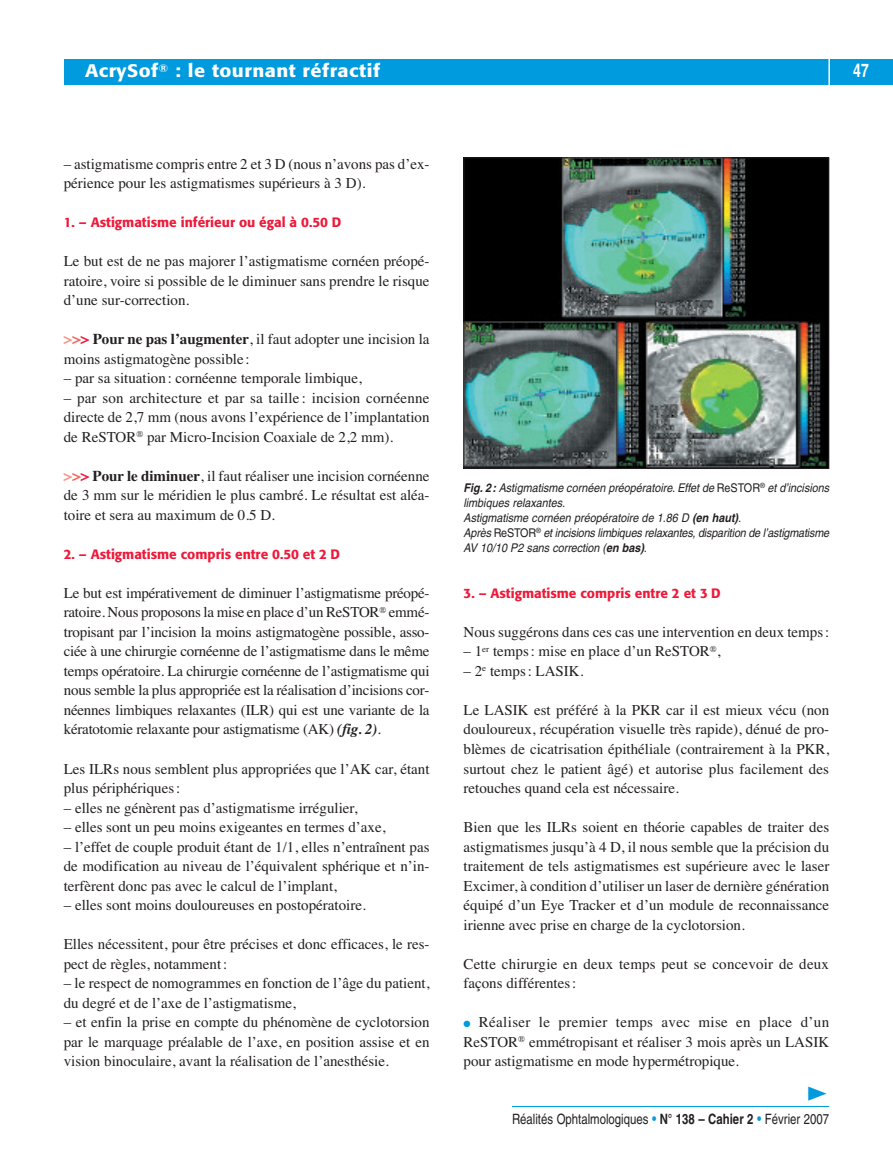
<style>
.page{position:relative;width:893px;height:1149px;background:#fff}
.page>*{position:absolute;margin:0;border:0;box-sizing:border-box;transform-origin:0 0}
.t1{font:700 18.75px "Helvetica";color:#fff;scale:.75 1}
.t2{font:500 18px "Formata";letter-spacing:.025em;color:#fff;scale:1.1 1}
.t3{font:15px/19.5px "Times";color:#231f20;text-align:justify}
.t4{font:14.25px "Helvetica";color:#231f20;scale:.8 1}
.t5{font:500 13.5px "Formata";color:#ed1a3a}
.t6{font:italic 12px/15px "Helvetica";color:#231f20;scale:.9 1}
.s1{font-weight:700;color:#f59687}
.s2{font-weight:700;color:#f1665d}
.s3{font-weight:700;color:#ed1a3a}
.s4{font-weight:700}
.s5{font-weight:700;font-style:italic}
.s6{font-style:normal}
.s7{color:#009bde}
.s8{font-size:15px;color:#009bde}
</style>
<div class="page">
<hr style="left:512px;top:1105px;width:317px;height:1px;background:#009bde">
<div style="left:64px;top:60px;width:829px;height:25px;background:#009bde"></div>
<hr style="left:828px;top:50px;width:2px;height:39px;background:#fff">
<img style="left:465px;top:159px;width:362px;height:308px">
<div style="left:463px;top:157px;width:366px;height:312px;border:1px solid #231f20"></div>
<p class="t2" style="left:85px;top:63px;width:270px">AcrySof<sup>®</sup> : le tournant réfractif</p>
<p class="t1" style="left:853px;top:64px;width:22px">47</p>
<p class="t3" style="left:64px;top:153px;width:367px">– astigmatisme compris entre 2 et 3 D (nous n’avons pas d’ex&shy;périence pour les astigmatismes supérieurs à 3 D).</p>
<p class="t5" style="left:64px;top:216px;width:279px">1. – Astigmatisme inférieur ou égal à 0.50 D</p>
<p class="t3" style="left:64px;top:251px;width:367px">Le but est de ne pas majorer l’astigmatisme cornéen préopé&shy;ratoire, voire si possible de le diminuer sans prendre le risque d’une sur-correction.</p>
<p class="t3" style="left:64px;top:329px;width:367px"><span class="s1">&gt;</span><span class="s2">&gt;</span><span class="s3">&gt;</span> <span class="s4">Pour ne pas l’augmenter</span>, il faut adopter une incision la moins astigmatogène possible:</p>
<p class="t3" style="left:64px;top:368px;width:300px">– par sa situation : cornéenne temporale limbique,</p>
<p class="t3" style="left:64px;top:387px;width:367px">– par son architecture et par sa taille : incision cornéenne directe de 2,7 mm (nous avons l’expérience de l’implantation de ReSTOR<sup>®</sup> par Micro-Incision Coaxiale de 2,2 mm).</p>
<p class="t3" style="left:64px;top:465px;width:367px"><span class="s1">&gt;</span><span class="s2">&gt;</span><span class="s3">&gt;</span> <span class="s4">Pour le diminuer</span>, il faut réaliser une incision cornéenne de 3 mm sur le méridien le plus cambré. Le résultat est aléa&shy;toire et sera au maximum de 0.5 D.</p>
<p class="t5" style="left:64px;top:548px;width:278px">2. – Astigmatisme compris entre 0.50 et 2 D</p>
<p class="t3" style="left:64px;top:582px;width:367px">Le but est impérativement de diminuer l’astigmatisme préopé&shy;ratoire. Nous proposons la mise en place d’un ReSTOR<sup>®</sup> emmé&shy;tropisant par l’incision la moins astigmatogène possible, asso&shy;ciée à une chirurgie cornéenne de l’astigmatisme dans le même temps opératoire. La chirurgie cornéenne de l’astigmatisme qui nous semble la plus appropriée est la réalisation d’incisions cor&shy;néennes limbiques relaxantes (ILR) qui est une variante de la kératotomie relaxante pour astigmatisme (AK) <span class="s5">(fig. 2)</span>.</p>
<p class="t3" style="left:64px;top:758px;width:367px">Les ILRs nous semblent plus appropriées que l’AK car, étant plus périphériques :</p>
<p class="t3" style="left:64px;top:797px;width:295px">– elles ne génèrent pas d’astigmatisme irrégulier,</p>
<p class="t3" style="left:64px;top:816px;width:323px">– elles sont un peu moins exigeantes en termes d’axe,</p>
<p class="t3" style="left:64px;top:836px;width:367px">– l’effet de couple produit étant de 1/1, elles n’entraînent pas de modification au niveau de l’équivalent sphérique et n’in&shy;terfèrent donc pas avec le calcul de l’implant,</p>
<p class="t3" style="left:64px;top:894px;width:304px">– elles sont moins douloureuses en postopératoire.</p>
<p class="t3" style="left:64px;top:933px;width:367px">Elles nécessitent, pour être précises et donc efficaces, le res&shy;pect de règles, notamment:</p>
<p class="t3" style="left:64px;top:972px;width:367px">– le respect de nomogrammes en fonction de l’âge du patient, du degré et de l’axe de l’astigmatisme,</p>
<p class="t3" style="left:64px;top:1011px;width:367px">– et enfin la prise en compte du phénomène de cyclotorsion par le marquage préalable de l’axe, en position assise et en vision binoculaire, avant la réalisation de l’anesthésie.</p>
<p class="t6" style="left:463px;top:481px;width:408px"><span class="s4">Fig. 2:</span> Astigmatisme cornéen préopératoire. Effet de <span class="s6">ReSTOR</span><sup>®</sup> et d’incisions limbiques relaxantes.<br>Astigmatisme cornéen préopératoire de 1.86 D <span class="s4">(en haut)</span>.<br>Après <span class="s6">ReSTOR</span><sup>®</sup> et incisions limbiques relaxantes, disparition de l’astigmatisme AV 10/10 P2 sans correction (<span class="s4">en bas)</span>.</p>
<p class="t5" style="left:463px;top:587px;width:259px">3. – Astigmatisme compris entre 2 et 3 D</p>
<p class="t3" style="left:463px;top:621px;width:367px">Nous suggérons dans ces cas une intervention en deux temps:</p>
<p class="t3" style="left:463px;top:641px;width:259px">– 1<sup>er</sup> temps: mise en place d’un ReSTOR<sup>®</sup>,</p>
<p class="t3" style="left:463px;top:660px;width:122px">– 2<sup>e</sup> temps: LASIK.</p>
<p class="t3" style="left:463px;top:699px;width:367px">Le LASIK est préféré à la PKR car il est mieux vécu (non douloureux, récupération visuelle très rapide), dénué de pro&shy;blèmes de cicatrisation épithéliale (contrairement à la PKR, surtout chez le patient âgé) et autorise plus facilement des retouches quand cela est nécessaire.</p>
<p class="t3" style="left:463px;top:816px;width:367px">Bien que les ILRs soient en théorie capables de traiter des astigmatismes jusqu’à 4 D, il nous semble que la précision du traitement de tels astigmatismes est supérieure avec le laser Excimer, à condition d’utiliser un laser de dernière génération équipé d’un Eye Tracker et d’un module de reconnaissance irienne avec prise en charge de la cyclotorsion.</p>
<p class="t3" style="left:463px;top:953px;width:367px">Cette chirurgie en deux temps peut se concevoir de deux façons différentes :</p>
<p class="t3" style="left:463px;top:1011px;width:367px"><span class="s7">●</span> Réaliser le premier temps avec mise en place d’un ReSTOR<sup>®</sup> emmétropisant et réaliser 3 mois après un LASIK pour astigmatisme en mode hypermétropique.</p>
<p class="t4" style="left:512px;top:1113px;width:398px">Réalités Ophtalmologiques <span class="s8">•</span> <span class="s4">N° 138 – Cahier 2</span> <span class="s8">•</span> Février 2007</p>
</div>
